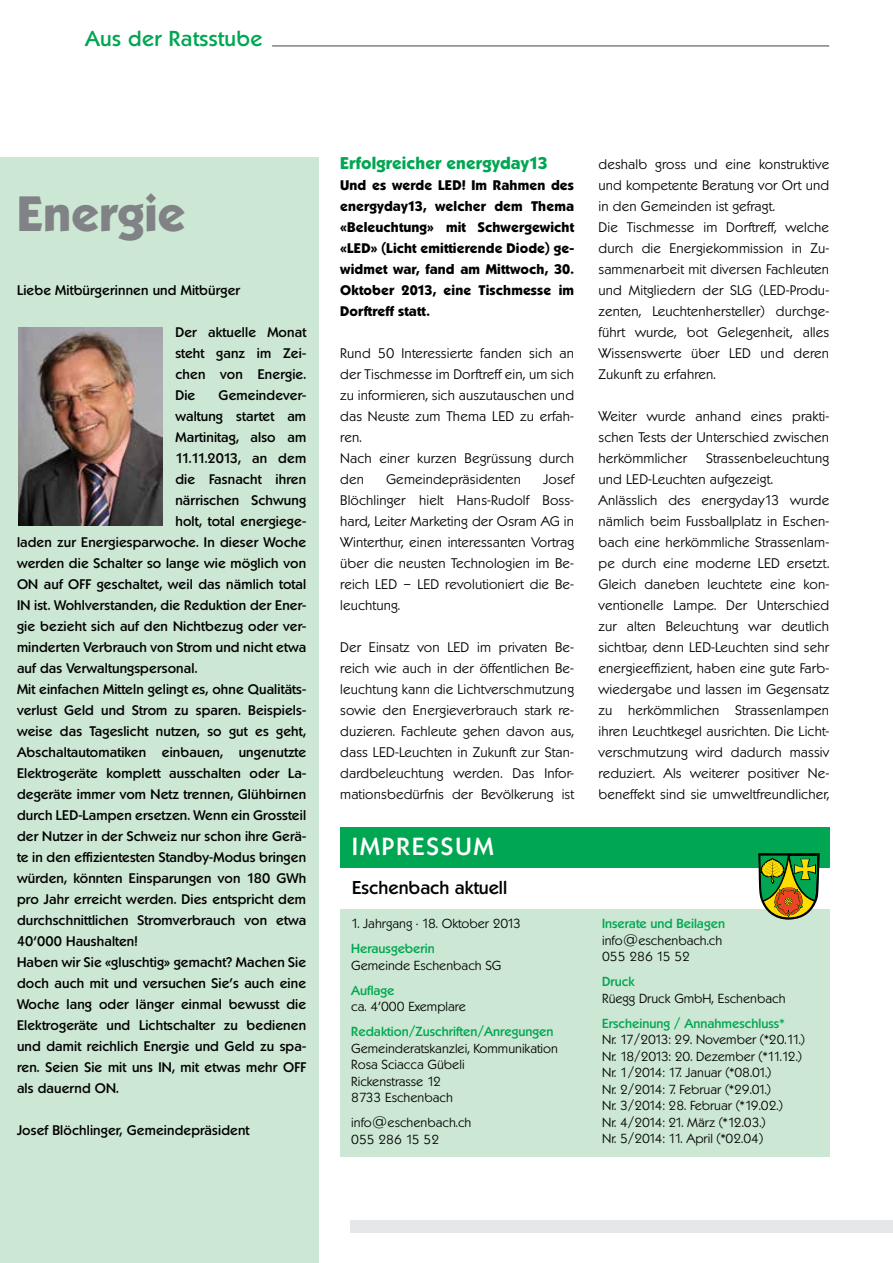
<style>
.page{position:relative;width:893px;height:1263px;background:#fff}
.page>*{position:absolute;margin:0;border:0;box-sizing:border-box;transform-origin:0 0}
.t1{font:700 48px "Koblenz TS";color:#808285}
.t2{font:500 24px "Koblenz TS";letter-spacing:.09em;color:#fff}
.t3{font:500 21px "Koblenz TS";letter-spacing:.02em;color:#00a651}
.t4{font:500 18px "Koblenz TS";color:#000}
.t5{font:700 16.5px "Koblenz TS";letter-spacing:.01em;color:#00a651}
.t6{font:300 13.5px/21px "Koblenz TS";letter-spacing:.01em;color:#000}
.t7{font:500 13.5px/21px "Koblenz TS";letter-spacing:.01em;color:#000;text-align:justify}
.t8{font:700 13.5px/21px "Koblenz TS";letter-spacing:.01em;color:#000;text-align:justify}
.t9{font:500 13.5px "Koblenz TS";letter-spacing:-.025em;color:#000}
.t10{font:300 12.75px/16.5px "Koblenz TS";color:#000}
.t11{font:500 12.75px "Koblenz TS";color:#00a651}
</style>
<div class="page">
<div style="left:351px;top:1220px;width:542px;height:13px;background:#e6e7e8"></div>
<hr style="left:272px;top:45px;width:557px;height:2px;background:#808285">
<div style="left:0;top:157px;width:319px;height:1106px;background:#cce7d3"></div>
<img style="left:18px;top:327px;width:145px;height:198px">
<div style="left:340px;top:909px;width:489px;height:247px;background:#cce7d3"></div>
<div style="left:340px;top:827px;width:489px;height:41px;background:#00a651"></div>
<svg style="left:758px;top:853px;width:62px;height:67px"></svg>
<h3 class="t3" style="left:85px;top:26px;width:179px">Aus der Ratsstube</h3>
<h1 class="t1" style="left:17px;top:184px;width:170px">Energie</h1>
<p class="t7" style="left:17px;top:280px;width:225px">Liebe Mitbürgerinnen und Mitbürger</p>
<p class="t7" style="left:175px;top:322px;width:132px">Der aktuelle Monat steht ganz im Zei&shy;chen von Energie.<br>Die</p>
<p class="t7" style="left:219px;top:385px;width:89px">Gemeindever-</p>
<p class="t7" style="left:175px;top:406px;width:132px">waltung startet am</p>
<p class="t7" style="left:175px;top:427px;width:132px">Martinitag, also am</p>
<p class="t9" style="left:175px;top:450px;width:132px">11.11.2013, an dem</p>
<p class="t7" style="left:175px;top:469px;width:132px">die Fasnacht ihren</p>
<p class="t7" style="left:175px;top:490px;width:132px">närrischen Schwung</p>
<p class="t7" style="left:175px;top:511px;width:132px">holt, total energiege-</p>
<p class="t7" style="left:17px;top:532px;width:291px">laden zur Energiesparwoche. In dieser Woche</p>
<p class="t7" style="left:17px;top:553px;width:291px">werden die Schalter so lange wie möglich von</p>
<p class="t7" style="left:17px;top:574px;width:291px">ON auf OFF geschaltet, weil das nämlich total</p>
<p class="t7" style="left:17px;top:595px;width:291px">IN ist. Wohlverstanden, die Reduktion der Ener-</p>
<p class="t7" style="left:17px;top:616px;width:291px">gie bezieht sich auf den Nichtbezug oder ver-</p>
<p class="t7" style="left:17px;top:637px;width:291px">minderten Verbrauch von Strom und nicht etwa</p>
<p class="t7" style="left:17px;top:658px;width:182px">auf das Verwaltungspersonal.</p>
<p class="t7" style="left:17px;top:679px;width:291px">Mit einfachen Mitteln gelingt es, ohne Qualitäts-</p>
<p class="t7" style="left:17px;top:700px;width:291px">verlust Geld und Strom zu sparen. Beispiels-</p>
<p class="t7" style="left:17px;top:721px;width:291px">weise das Tageslicht nutzen, so gut es geht,</p>
<p class="t7" style="left:17px;top:742px;width:291px">Abschaltautomatiken einbauen, ungenutzte</p>
<p class="t7" style="left:17px;top:763px;width:291px">Elektrogeräte komplett ausschalten oder La-</p>
<p class="t7" style="left:17px;top:784px;width:291px">degeräte immer vom Netz trennen, Glühbirnen</p>
<p class="t7" style="left:17px;top:805px;width:291px">durch LED-Lampen ersetzen. Wenn ein Grossteil</p>
<p class="t7" style="left:17px;top:826px;width:291px">der Nutzer in der Schweiz nur schon ihre Gerä-</p>
<p class="t7" style="left:17px;top:847px;width:291px">te in den effizientesten Standby-Modus bringen</p>
<p class="t7" style="left:17px;top:868px;width:291px">würden, könnten Einsparungen von 180 GWh</p>
<p class="t7" style="left:17px;top:889px;width:291px">pro Jahr erreicht werden. Dies entspricht dem</p>
<p class="t7" style="left:17px;top:910px;width:291px">durchschnittlichen Stromverbrauch von etwa</p>
<p class="t7" style="left:17px;top:931px;width:122px">40‘000 Haushalten!</p>
<p class="t7" style="left:17px;top:952px;width:291px">Haben wir Sie «gluschtig» gemacht? Machen Sie</p>
<p class="t7" style="left:17px;top:973px;width:291px">doch auch mit und versuchen Sie’s auch eine</p>
<p class="t7" style="left:17px;top:994px;width:291px">Woche lang oder länger einmal bewusst die</p>
<p class="t7" style="left:17px;top:1015px;width:291px">Elektrogeräte und Lichtschalter zu bedienen</p>
<p class="t7" style="left:17px;top:1036px;width:291px">und damit reichlich Energie und Geld zu spa-</p>
<p class="t7" style="left:17px;top:1057px;width:291px">ren. Seien Sie mit uns IN, mit etwas mehr OFF</p>
<p class="t7" style="left:17px;top:1078px;width:103px">als dauernd ON.</p>
<p class="t7" style="left:17px;top:1120px;width:234px">Josef Blöchlinger, Gemeindepräsident</p>
<p class="t5" style="left:340px;top:153px;width:209px">Erfolgreicher energyday13</p>
<p class="t8" style="left:340px;top:175px;width:235px">Und es werde LED! Im Rahmen des energyday13, welcher dem Thema «Beleuchtung» mit Schwergewicht «LED» (Licht emittierende Diode) ge&shy;widmet war, fand am Mittwoch, 30.<br>Oktober 2013, eine Tischmesse im Dorftreff statt.</p>
<p class="t6" style="left:340px;top:343px;width:235px">Rund 50 Interessierte fanden sich an der Tischmesse im Dorftreff ein, um sich zu informieren, sich auszutauschen und das Neuste zum Thema LED zu erfah&shy;ren.<br>Nach einer kurzen Begrüssung durch den</p>
<p class="t6" style="left:386px;top:469px;width:136px">Gemeindepräsidenten</p>
<p class="t6" style="left:340px;top:469px;width:235px;text-align:justify;text-indent:203px">Josef Blöchlinger hielt Hans-Rudolf Boss&shy;hard, Leiter Marketing der Osram AG in Winterthur, einen interessanten Vortrag über die neusten Technologien im Be&shy;reich LED – LED revolutioniert die Be&shy;leuchtung.</p>
<p class="t6" style="left:340px;top:637px;width:235px;text-align:justify">Der Einsatz von LED im privaten Be&shy;reich wie auch in der öffentlichen Be&shy;leuchtung kann die Lichtverschmutzung sowie den Energieverbrauch stark re&shy;duzieren. Fachleute gehen davon aus, dass LED-Leuchten in Zukunft zur Stan&shy;dardbeleuchtung werden. Das Infor&shy;mationsbedürfnis der Bevölkerung ist</p>
<h2 class="t2" style="left:352px;top:832px;width:143px">IMPRESSUM</h2>
<h3 class="t4" style="left:352px;top:877px;width:157px">Eschenbach aktuell</h3>
<p class="t10" style="left:351px;top:915px;width:171px">1. Jahrgang • 18. Oktober 2013</p>
<p class="t11" style="left:351px;top:941px;width:85px">Herausgeberin</p>
<p class="t10" style="left:351px;top:957px;width:152px">Gemeinde Eschenbach SG</p>
<p class="t11" style="left:351px;top:982px;width:45px">Auflage</p>
<p class="t10" style="left:351px;top:998px;width:116px">ca. 4'000 Exemplare</p>
<p class="t11" style="left:351px;top:1024px;width:204px">Redaktion/Zuschriften/Anregungen</p>
<p class="t10" style="left:351px;top:1040px;width:208px">Gemeinderatskanzlei, Kommunikation<br>Rosa Sciacca Gübeli<br>Rickenstrasse 12<br>8733 Eschenbach</p>
<p class="t10" style="left:351px;top:1114px;width:122px">info@eschenbach.ch<br>055 286 15 52</p>
<p class="t6" style="left:598px;top:154px;width:232px">deshalb gross und eine konstruktive und kompetente Beratung vor Ort und in den Gemeinden ist gefragt.<br>Die Tischmesse im Dorftreff, welche durch die Energiekommission in Zu&shy;sammenarbeit mit diversen Fachleuten und Mitgliedern der SLG (LED-Produ&shy;zenten, Leuchtenhersteller) durchge&shy;führt wurde, bot Gelegenheit, alles Wissenswerte über LED und deren Zukunft zu erfahren.</p>
<p class="t6" style="left:598px;top:406px;width:232px;text-align:justify">Weiter wurde anhand eines prakti&shy;schen Tests der Unterschied zwischen herkömmlicher</p>
<p class="t6" style="left:598px;top:448px;width:232px;text-indent:107px">Strassenbeleuchtung und LED-Leuchten aufgezeigt.<br>Anlässlich des energyday13 wurde nämlich beim Fussballplatz in Eschen&shy;bach eine herkömmliche Strassenlam&shy;pe durch eine moderne LED ersetzt.<br>Gleich daneben leuchtete eine kon&shy;ventionelle Lampe. Der Unterschied zur alten Beleuchtung war deutlich sichtbar, denn LED-Leuchten sind sehr energieeffizient, haben eine gute Farb&shy;wiedergabe und lassen im Gegensatz zu herkömmlichen Strassenlampen ihren Leuchtkegel ausrichten. Die Licht&shy;verschmutzung wird dadurch massiv reduziert. Als weiterer positiver Ne&shy;beneffekt sind sie umweltfreundlicher,</p>
<p class="t11" style="left:602px;top:916px;width:124px">Inserate und Beilagen</p>
<p class="t10" style="left:602px;top:932px;width:122px">info@eschenbach.ch<br>055 286 15 52</p>
<p class="t11" style="left:602px;top:974px;width:34px">Druck</p>
<p class="t10" style="left:602px;top:990px;width:185px">Rüegg Druck GmbH, Eschenbach</p>
<p class="t11" style="left:602px;top:1015px;width:184px">Erscheinung / Annahmeschluss*</p>
<p class="t10" style="left:602px;top:1031px;width:204px">Nr. 17/2013: 29. November (*20.11.)<br>Nr. 18/2013: 20. Dezember (*11.12.)<br>Nr. 1/2014: 17. Januar (*08.01.)<br>Nr. 2/2014: 7. Februar (*29.01.)<br>Nr. 3/2014: 28. Februar (*19.02.)<br>Nr. 4/2014: 21. März (*12.03.)<br>Nr. 5/2014: 11. April (*02.04)</p>
</div>
